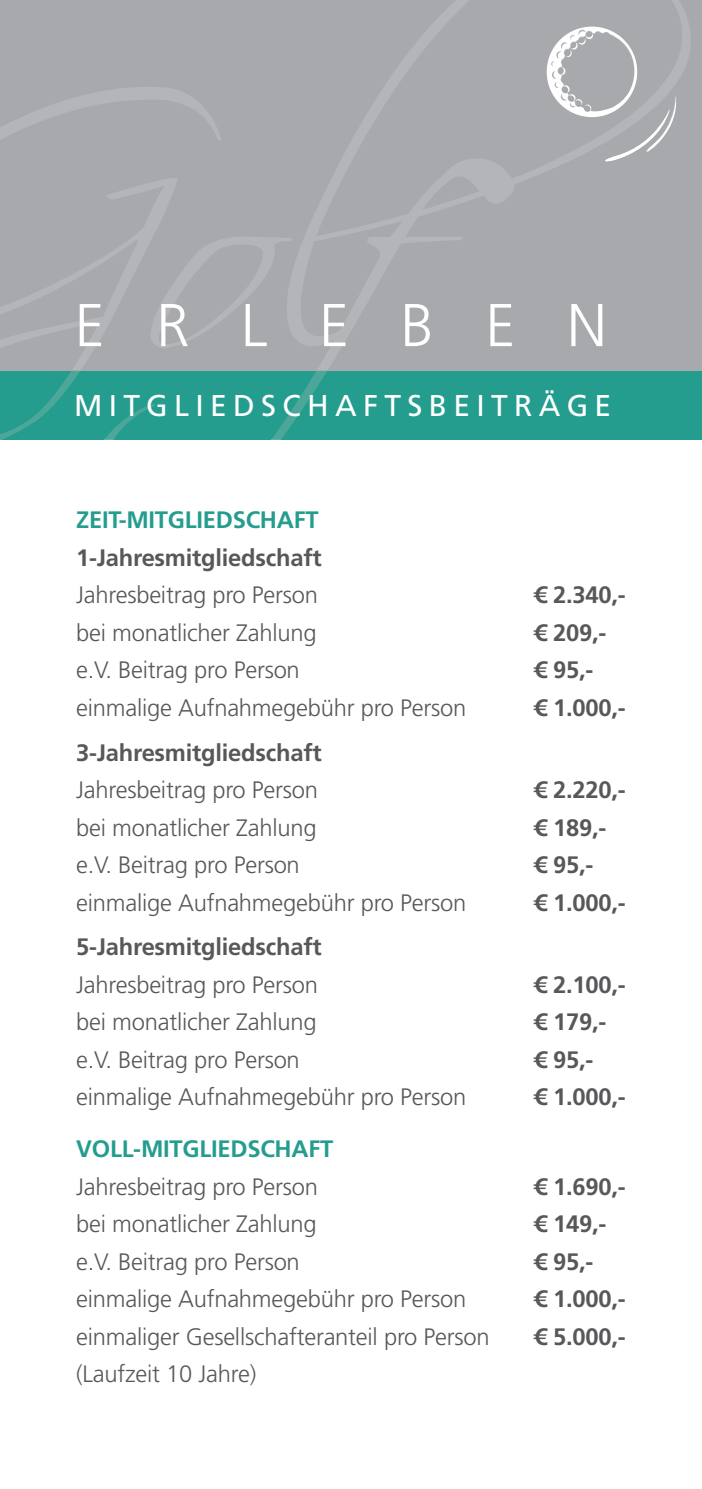
<style>
.page{position:relative;width:702px;height:1489px;background:#fff}
.page>*{position:absolute;margin:0;border:0;box-sizing:border-box;transform-origin:0 0}
.t1{font:300 60.25px "Frutiger";letter-spacing:.85em;color:#fff}
.t2{font:30px "Frutiger";letter-spacing:.21em;color:#fff}
.t3{font:300 23.75px "Frutiger";letter-spacing:-.01em;color:#57585a}
.t4{font:700 23.75px "Frutiger";letter-spacing:-.01em;color:#57585a}
.t5{font:700 23.75px "Frutiger";letter-spacing:-.01em;color:#249d8e}
</style>
<div class="page">
<div style="left:0;top:0;width:702px;height:411px;background:#a8a9ad"></div>
<div style="left:0;top:371px;width:702px;height:68px;background:#249d8e"></div>
<svg style="left:292px;top:0;width:398px;height:370px"></svg>
<svg style="left:243px;top:371px;width:84px;height:69px"></svg>
<svg style="left:89px;top:404px;width:67px;height:36px"></svg>
<svg style="left:0;top:87px;width:221px;height:283px"></svg>
<svg style="left:0;top:371px;width:80px;height:69px"></svg>
<svg style="left:112px;top:200px;width:180px;height:148px"></svg>
<svg style="left:546px;top:27px;width:136px;height:141px"></svg>
<h1 class="t1" style="left:74px;top:291px;width:534px">ERLEBEN</h1>
<p class="t2" style="left:74px;top:388px;width:538px">MITGLIEDSCHAFTSBEITRÄGE</p>
<p class="t5" style="left:76px;top:506px;width:244px">ZEIT-MITGLIEDSCHAFT</p>
<p class="t4" style="left:76px;top:543px;width:247px">1-Jahresmitgliedschaft</p>
<p class="t3" style="left:76px;top:581px;width:243px">Jahresbeitrag pro Person</p>
<p class="t4" style="left:534px;top:581px;width:93px">€ 2.340,-</p>
<p class="t3" style="left:76px;top:619px;width:242px">bei monatlicher Zahlung</p>
<p class="t4" style="left:534px;top:618px;width:74px">€ 209,-</p>
<p class="t3" style="left:76px;top:656px;width:225px">e.V. Beitrag pro Person</p>
<p class="t4" style="left:534px;top:656px;width:61px">€ 95,-</p>
<p class="t3" style="left:76px;top:694px;width:392px">einmalige Aufnahmegebühr pro Person</p>
<p class="t4" style="left:534px;top:693px;width:93px">€ 1.000,-</p>
<p class="t4" style="left:76px;top:738px;width:247px">3-Jahresmitgliedschaft</p>
<p class="t3" style="left:76px;top:776px;width:243px">Jahresbeitrag pro Person</p>
<p class="t4" style="left:534px;top:775px;width:93px">€ 2.220,-</p>
<p class="t3" style="left:76px;top:813px;width:242px">bei monatlicher Zahlung</p>
<p class="t4" style="left:534px;top:813px;width:74px">€ 189,-</p>
<p class="t3" style="left:76px;top:851px;width:225px">e.V. Beitrag pro Person</p>
<p class="t4" style="left:534px;top:850px;width:61px">€ 95,-</p>
<p class="t3" style="left:76px;top:888px;width:392px">einmalige Aufnahmegebühr pro Person</p>
<p class="t4" style="left:534px;top:888px;width:93px">€ 1.000,-</p>
<p class="t4" style="left:76px;top:933px;width:247px">5-Jahresmitgliedschaft</p>
<p class="t3" style="left:76px;top:971px;width:243px">Jahresbeitrag pro Person</p>
<p class="t4" style="left:534px;top:970px;width:93px">€ 2.100,-</p>
<p class="t3" style="left:76px;top:1008px;width:242px">bei monatlicher Zahlung</p>
<p class="t4" style="left:534px;top:1008px;width:74px">€ 179,-</p>
<p class="t3" style="left:76px;top:1046px;width:225px">e.V. Beitrag pro Person</p>
<p class="t4" style="left:534px;top:1045px;width:61px">€ 95,-</p>
<p class="t3" style="left:76px;top:1083px;width:392px">einmalige Aufnahmegebühr pro Person</p>
<p class="t4" style="left:534px;top:1083px;width:93px">€ 1.000,-</p>
<p class="t5" style="left:76px;top:1134px;width:258px">VOLL-MITGLIEDSCHAFT</p>
<p class="t3" style="left:76px;top:1172px;width:243px">Jahresbeitrag pro Person</p>
<p class="t4" style="left:534px;top:1172px;width:93px">€ 1.690,-</p>
<p class="t3" style="left:76px;top:1210px;width:242px">bei monatlicher Zahlung</p>
<p class="t4" style="left:534px;top:1209px;width:74px">€ 149,-</p>
<p class="t3" style="left:76px;top:1247px;width:225px">e.V. Beitrag pro Person</p>
<p class="t4" style="left:534px;top:1247px;width:61px">€ 95,-</p>
<p class="t3" style="left:76px;top:1285px;width:392px">einmalige Aufnahmegebühr pro Person</p>
<p class="t4" style="left:534px;top:1284px;width:93px">€ 1.000,-</p>
<p class="t3" style="left:76px;top:1322px;width:415px">einmaliger Gesellschafteranteil pro Person</p>
<p class="t4" style="left:534px;top:1322px;width:93px">€ 5.000,-</p>
<p class="t3" style="left:76px;top:1360px;width:182px">(Laufzeit 10 Jahre)</p>
</div>
